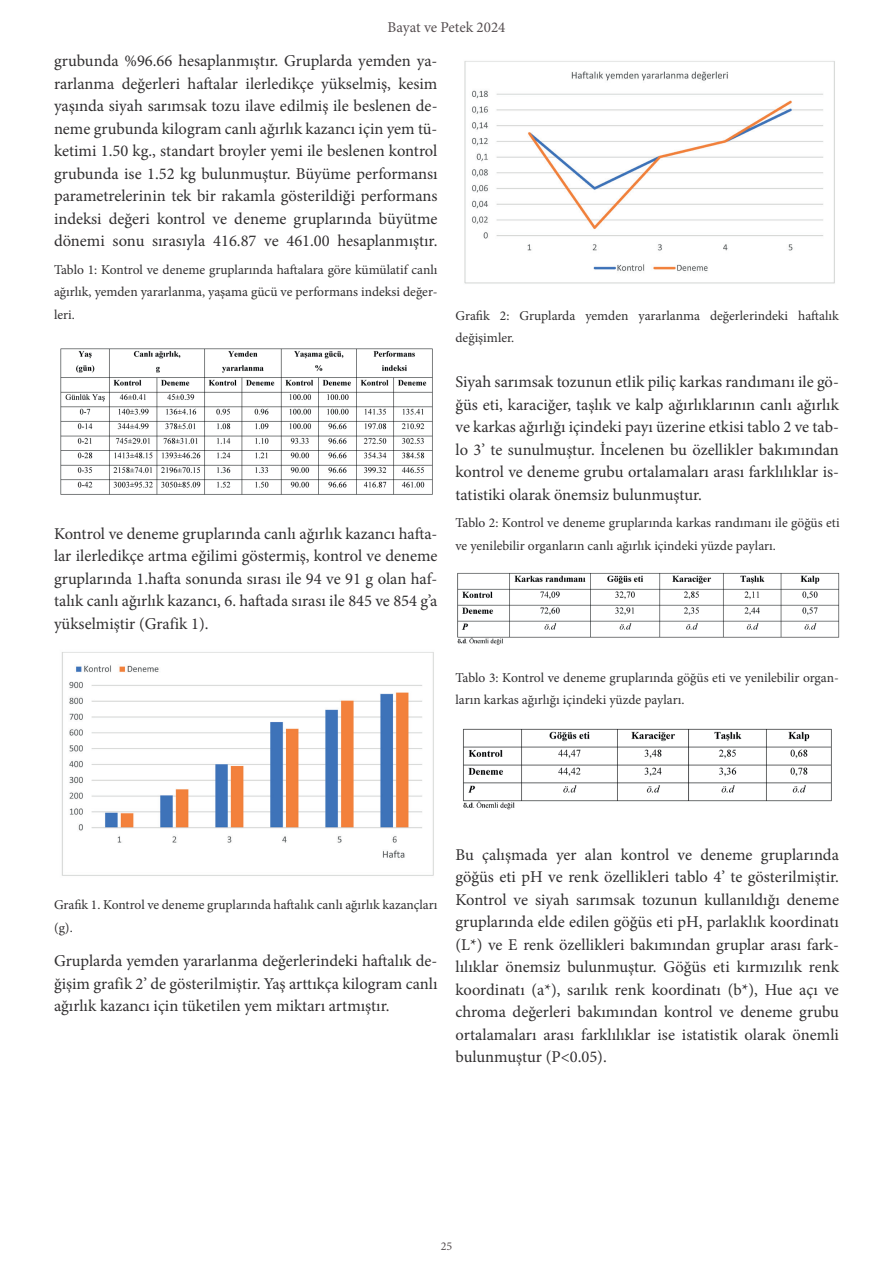
<style>
.page{position:relative;width:893px;height:1263px;background:#fff}
.page>*{position:absolute;margin:0;border:0;box-sizing:border-box;transform-origin:0 0}
.t1{font:16.5px/22.5px "Minion Pro";color:#312f30;text-align:justify}
.t2{font:15px "Minion Pro";color:#554e50}
.t3{font:13.5px/22.5px "Minion Pro";color:#312f30}
.t4{font:12px "Minion Pro";color:#554e50}
</style>
<div class="page">
<img style="left:60px;top:348px;width:373px;height:147px">
<img style="left:61px;top:652px;width:373px;height:224px">
<img style="left:464px;top:61px;width:371px;height:223px">
<img style="left:457px;top:572px;width:383px;height:73px">
<img style="left:463px;top:728px;width:369px;height:82px">
<p class="t2" style="left:388px;top:17px;width:119px">Bayat ve Petek 2024</p>
<p class="t1" style="left:54px;top:50px;width:385px">grubunda %96.66 hesaplanmıştır. Gruplarda yemden ya&shy;rarlanma değerleri haftalar ilerledikçe yükselmiş, kesim yaşında siyah sarımsak tozu ilave edilmiş ile beslenen de&shy;neme grubunda kilogram canlı ağırlık kazancı için yem tü&shy;ketimi 1.50 kg., standart broyler yemi ile beslenen kontrol grubunda ise 1.52 kg bulunmuştur. Büyüme performansı parametrelerinin tek bir rakamla gösterildiği performans indeksi değeri kontrol ve deneme gruplarında büyütme dönemi sonu sırasıyla 416.87 ve 461.00 hesaplanmıştır.</p>
<p class="t3" style="left:54px;top:258px;width:385px;text-align:justify">Tablo 1: Kontrol ve deneme gruplarında haftalara göre kümülatif canlı ağırlık, yemden yararlanma, yaşama gücü ve performans indeksi değer&shy;leri.</p>
<p class="t1" style="left:54px;top:522px;width:385px">Kontrol ve deneme gruplarında canlı ağırlık kazancı hafta&shy;lar ilerledikçe artma eğilimi göstermiş, kontrol ve deneme gruplarında 1.hafta sonunda sırası ile 94 ve 91 g olan haf&shy;talık canlı ağırlık kazancı, 6. haftada sırası ile 845 ve 854 g’a yükselmiştir (Grafik 1).</p>
<p class="t3" style="left:455px;top:304px;width:385px">Grafik 2: Gruplarda yemden yararlanma değerlerindeki haftalık değişimler.</p>
<p class="t1" style="left:455px;top:371px;width:385px">Siyah sarımsak tozunun etlik piliç karkas randımanı ile gö&shy;ğüs eti, karaciğer, taşlık ve kalp ağırlıklarının canlı ağırlık ve karkas ağırlığı içindeki payı üzerine etkisi tablo 2 ve tab&shy;lo 3’ te sunulmuştur. İncelenen bu özellikler bakımından kontrol ve deneme grubu ortalamaları arası farklılıklar is&shy;tatistiki olarak önemsiz bulunmuştur.</p>
<p class="t3" style="left:455px;top:512px;width:386px">Tablo 2: Kontrol ve deneme gruplarında karkas randımanı ile göğüs eti ve yenilebilir organların canlı ağırlık içindeki yüzde payları.</p>
<p class="t3" style="left:455px;top:666px;width:385px">Tablo 3: Kontrol ve deneme gruplarında göğüs eti ve yenilebilir organ&shy;ların karkas ağırlığı içindeki yüzde payları.</p>
<p class="t3" style="left:54px;top:894px;width:385px">Grafik 1. Kontrol ve deneme gruplarında haftalık canlı ağırlık kazançları (g).</p>
<p class="t1" style="left:54px;top:950px;width:385px">Gruplarda yemden yararlanma değerlerindeki haftalık de&shy;ğişim grafik 2’ de gösterilmiştir. Yaş arttıkça kilogram canlı ağırlık kazancı için tüketilen yem miktarı artmıştır.</p>
<p class="t1" style="left:455px;top:843px;width:385px">Bu çalışmada yer alan kontrol ve deneme gruplarında göğüs eti pH ve renk özellikleri tablo 4’ te gösterilmiştir.<br>Kontrol ve siyah sarımsak tozunun kullanıldığı deneme gruplarında elde edilen göğüs eti pH, parlaklık koordinatı (L*) ve E renk özellikleri bakımından gruplar arası fark&shy;lılıklar önemsiz bulunmuştur. Göğüs eti kırmızılık renk koordinatı (a*), sarılık renk koordinatı (b*), Hue açı ve chroma değerleri bakımından kontrol ve deneme grubu ortalamaları arası farklılıklar ise istatistik olarak önemli bulunmuştur (P&lt;0.05).</p>
<p class="t4" style="left:441px;top:1238px;width:13px">25</p>
</div>
